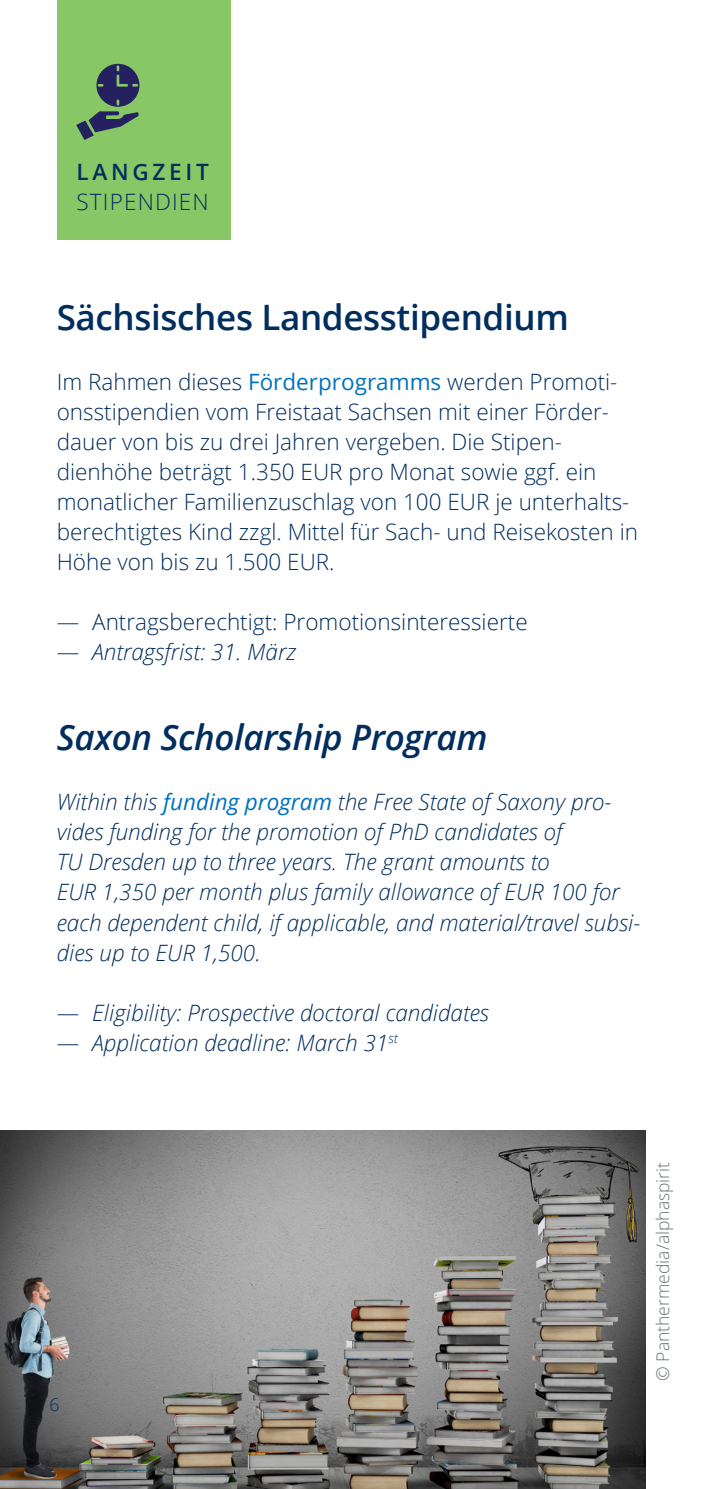
<style>
.page{position:relative;width:702px;height:1489px;background:#fff}
.page>*{position:absolute;margin:0;border:0;box-sizing:border-box;transform-origin:0 0}
.H2_Überschrift_2{font:600 35px "Open Sans";letter-spacing:-.01em;color:#002e5e}
.H2_Überschrift_2_eng{font:italic 600 35px "Open Sans";letter-spacing:-.01em;color:#002e5e}
.p_Text_normal{font:300 22.5px/30px "Open Sans";color:#002e5e}
.p_Text_normal_englis{font:italic 300 22.5px/30px "Open Sans";color:#002e5e}
.p_Liste_Linie_Englis{font:italic 300 22.5px "Open Sans";color:#002e5e}
.p_Liste_Linie{font:300 22.5px "Open Sans";color:#002e5e}
.p_Text_normal-2{font:300 22.5px "Open Sans";letter-spacing:.05em;color:#002e5e}
.t1{font:600 22.5px "Open Sans";letter-spacing:.165em;color:#002e5e}
.t2{font:300 17.5px "Open Sans";color:#697374}
.t3{font:300 17.5px "Open Sans";color:#002e5e}
.s1{font-weight:400;color:#0072bc}
.s2{font-style:normal}
</style>
<div class="page">
<div style="left:57px;top:0;width:173px;height:240px;background:#87c765"></div>
<svg style="left:76px;top:64px;width:63px;height:76px"></svg>
<img style="left:0;top:1130px;width:645px;height:358px">
<p class="t1" style="left:76px;top:156px;width:134px">LANGZEIT</p>
<p class="p_Text_normal-2" style="left:76px;top:186px;width:134px">STIPENDIEN</p>
<h2 class="H2_Überschrift_2" style="left:57px;top:293px;width:513px">Sächsisches Landesstipendium</h2>
<p class="p_Text_normal" style="left:57px;top:366px;width:582px">Im Rahmen dieses <span class="s1">Förderprogramms</span> werden Promoti&shy;onsstipendien vom Freistaat Sachsen mit einer Förder&shy;dauer von bis zu drei Jahren vergeben. Die Stipen&shy;dienhöhe beträgt 1.350 EUR pro Monat sowie ggf. ein monatlicher Familienzuschlag von 100 EUR je unterhalts&shy;berechtigtes Kind zzgl. Mittel für Sach- und Reisekosten in Höhe von bis zu 1.500 EUR.</p>
<p class="p_Liste_Linie" style="left:57px;top:606px;width:472px">― Antragsberechtigt: Promotionsinteressierte</p>
<p class="p_Liste_Linie_Englis" style="left:57px;top:636px;width:241px"><span class="s2">―</span> Antragsfrist: 31. März</p>
<h2 class="H2_Überschrift_2_eng" style="left:57px;top:713px;width:432px">Saxon Scholarship Program</h2>
<p class="p_Text_normal_englis" style="left:57px;top:786px;width:585px">Within this <span class="s1">funding program</span> the Free State of Saxony pro&shy;vides funding for the promotion of PhD candidates of<br>TU Dresden up to three years. The grant amounts to<br>EUR 1,350 per month plus family allowance of EUR 100 for each dependent child, if applicable, and material/travel subsi&shy;dies up to EUR 1,500.</p>
<p class="p_Liste_Linie_Englis" style="left:57px;top:996px;width:434px"><span class="s2">―</span> Eligibility: Prospective doctoral candidates</p>
<p class="p_Liste_Linie_Englis" style="left:57px;top:1026px;width:342px"><span class="s2">―</span> Application deadline: March 31<sup>st</sup></p>
<p class="t3" style="left:50px;top:1392px;width:11px">6</p>
<p class="t2" style="left:651px;top:1380px;width:220px;rotate:-90deg">© Panthermedia/alphaspirit</p>
</div>
